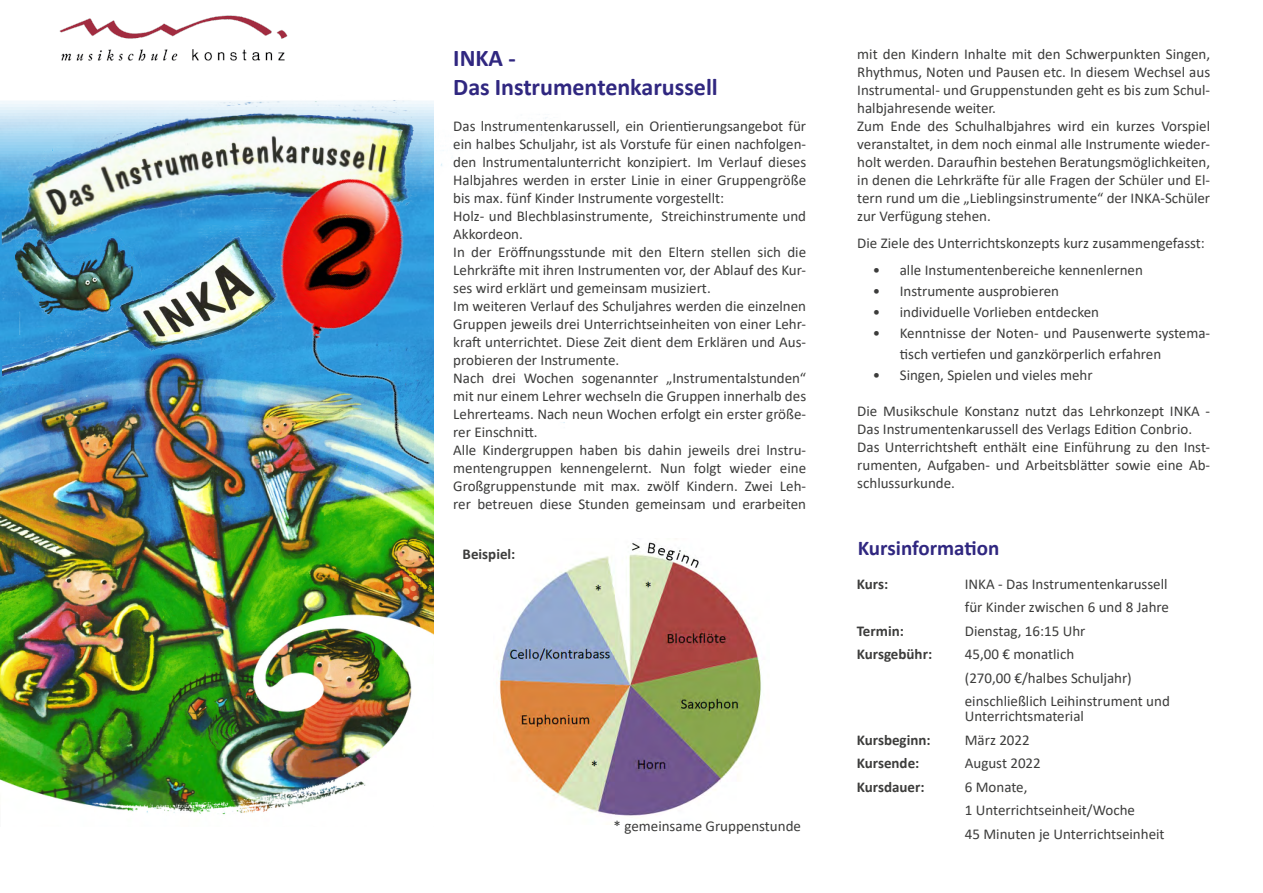
<style>
.page{position:relative;width:1263px;height:893px;background:#fff}
.page>*{position:absolute;margin:0;border:0;box-sizing:border-box;transform-origin:0 0}
.t1{font:700 24px "Calibri";color:#302780}
.t2{font:700 21px "Calibri";color:#302780}
.t3{font:15px/18px "Calibri";color:#3c3c3b;text-align:justify}
.t4{font:700 15px "Calibri";color:#3c3c3b}
</style>
<div class="page">
<img style="left:498px;top:542px;width:263px;height:274px">
<img style="left:60px;top:15px;width:227px;height:46px">
<img style="left:0;top:436px;width:434px;height:379px">
<img style="left:0;top:100px;width:565px;height:336px">
<img style="left:207px;top:153px;width:336px;height:330px">
<p class="t1" style="left:453px;top:41px;width:64px">INKA -</p>
<p class="t1" style="left:453px;top:70px;width:266px">Das Instrumentenkarussell</p>
<p class="t3" style="left:453px;top:117px;width:354px">Das lnstrumentenkarussell, ein Orientierungsangebot für ein halbes Schuljahr, ist als Vorstufe für einen nachfolgen&shy;den lnstrumentalunterricht konzipiert. Im Verlauf dieses Halbjahres werden in erster Linie in einer Gruppengröße bis max. fünf Kinder Instrumente vorgestellt:</p>
<p class="t3" style="left:453px;top:207px;width:354px">Holz- und Blechblasinstrumente, Streichinstrumente und<br>Akkordeon.</p>
<p class="t3" style="left:453px;top:243px;width:354px">In der Eröffnungsstunde mit den Eltern stellen sich die Lehrkräfte mit ihren Instrumenten vor, der Ablauf des Kur&shy;ses wird erklärt und gemeinsam musiziert.</p>
<p class="t3" style="left:453px;top:297px;width:354px">Im weiteren Verlauf des Schuljahres werden die einzelnen Gruppen jeweils drei Unterrichtseinheiten von einer Lehr&shy;kraft unterrichtet. Diese Zeit dient dem Erklären und Aus&shy;probieren der Instrumente.</p>
<p class="t3" style="left:453px;top:369px;width:354px">Nach drei Wochen sogenannter „Instrumentalstunden“ mit nur einem Lehrer wechseln die Gruppen innerhalb des Lehrerteams. Nach neun Wochen erfolgt ein erster größe&shy;rer Einschnitt.</p>
<p class="t3" style="left:453px;top:441px;width:354px">Alle Kindergruppen haben bis dahin jeweils drei lnstru&shy;mentengruppen kennengelernt. Nun folgt wieder eine Großgruppenstunde mit max. zwölf Kindern. Zwei Leh&shy;rer betreuen diese Stunden gemeinsam und erarbeiten</p>
<p class="t4" style="left:463px;top:543px;width:54px">Beispiel:</p>
<p class="t3" style="left:614px;top:817px;width:189px">* gemeinsame Gruppenstunde</p>
<p class="t3" style="left:857px;top:45px;width:354px">mit den Kindern Inhalte mit den Schwerpunkten Singen, Rhythmus, Noten und Pausen etc. In diesem Wechsel aus Instrumental- und Gruppenstunden geht es bis zum Schul&shy;halbjahresende weiter.</p>
<p class="t3" style="left:857px;top:117px;width:354px">Zum Ende des Schulhalbjahres wird ein kurzes Vorspiel veranstaltet, in dem noch einmal alle Instrumente wieder&shy;holt werden. Daraufhin bestehen Beratungsmöglichkeiten, in denen die Lehrkräfte für alle Fragen der Schüler und El&shy;tern rund um die „Lieblingsinstrumente“ der INKA-Schüler zur Verfügung stehen.</p>
<p class="t3" style="left:857px;top:234px;width:349px">Die Ziele des Unterrichtskonzepts kurz zusammengefasst:</p>
<p class="t3" style="left:873px;top:261px;width:272px">• alle Instumentenbereiche kennenlernen</p>
<p class="t3" style="left:873px;top:282px;width:188px">• Instrumente ausprobieren</p>
<p class="t3" style="left:873px;top:303px;width:228px">• individuelle Vorlieben entdecken</p>
<p class="t3" style="left:900px;top:322px;width:312px;line-height:21px;text-indent:-27px">• Kenntnisse der Noten- und Pausenwerte systema&shy;tisch vertiefen und ganzkörperlich erfahren</p>
<p class="t3" style="left:873px;top:366px;width:221px">• Singen, Spielen und vieles mehr</p>
<p class="t3" style="left:857px;top:402px;width:354px">Die Musikschule Konstanz nutzt das Lehrkonzept INKA -<br>Das Instrumentenkarussell des Verlags Edition Conbrio.</p>
<p class="t3" style="left:857px;top:438px;width:354px">Das Unterrichtsheft enthält eine Einführung zu den Inst&shy;rumenten, Aufgaben- und Arbeitsblätter sowie eine Ab&shy;schlussurkunde.</p>
<p class="t2" style="left:858px;top:533px;width:143px">Kursinformation</p>
<p class="t4" style="left:857px;top:573px;width:33px">Kurs:</p>
<p class="t3" style="left:965px;top:574px;width:204px">INKA - Das Instrumentenkarussell</p>
<p class="t3" style="left:965px;top:598px;width:206px">für Kinder zwischen 6 und 8 Jahre</p>
<p class="t4" style="left:857px;top:620px;width:49px">Termin:</p>
<p class="t3" style="left:965px;top:621px;width:122px">Dienstag, 16:15 Uhr</p>
<p class="t4" style="left:857px;top:644px;width:77px">Kursgebühr:</p>
<p class="t3" style="left:965px;top:645px;width:111px">45,00 € monatlich</p>
<p class="t3" style="left:965px;top:668px;width:169px">(270,00 €/halbes Schuljahr)</p>
<p class="t3" style="left:965px;top:693px;width:207px;line-height:15px">einschließlich Leihinstrument und<br>Unterrichtsmaterial</p>
<p class="t4" style="left:857px;top:729px;width:75px">Kursbeginn:</p>
<p class="t3" style="left:965px;top:730px;width:66px">März 2022</p>
<p class="t4" style="left:857px;top:753px;width:64px">Kursende:</p>
<p class="t3" style="left:965px;top:754px;width:78px">August 2022</p>
<p class="t4" style="left:857px;top:776px;width:69px">Kursdauer:</p>
<p class="t3" style="left:965px;top:777px;width:64px">6 Monate,</p>
<p class="t3" style="left:965px;top:801px;width:172px">1 Unterrichtseinheit/Woche</p>
<p class="t3" style="left:965px;top:824px;width:201px">45 Minuten je Unterrichtseinheit</p>
</div>
